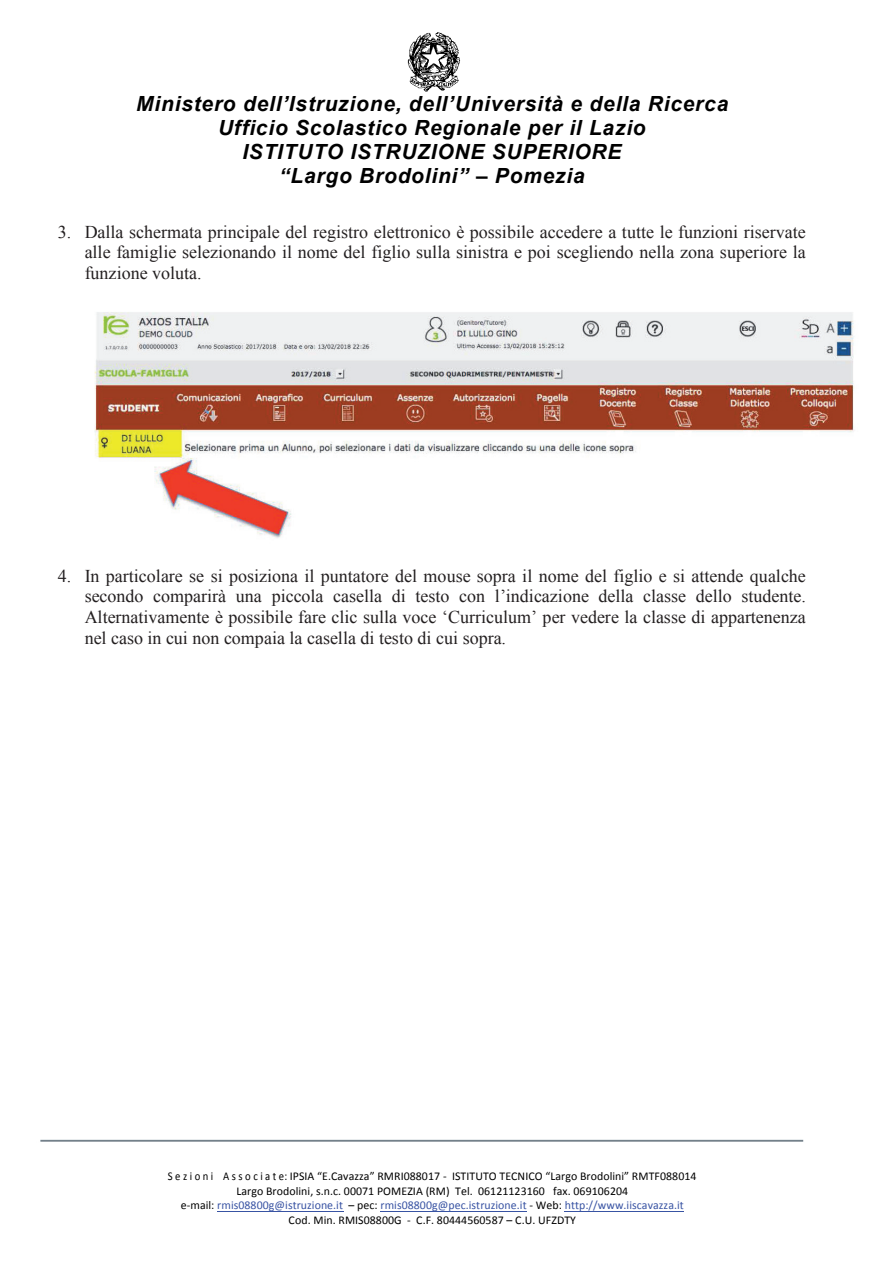
<style>
.page{position:relative;width:893px;height:1263px;background:#fff}
.page>*{position:absolute;margin:0;border:0;box-sizing:border-box;transform-origin:0 0}
.t1{font:italic 700 20.85px/24.2px "Arial";letter-spacing:.04em;color:#000;text-align:center}
.t2{font:18px/20.7px "Times New Roman";color:#231f20;text-align:justify}
.t3{font:11.85px/14.7px "Calibri";letter-spacing:.005em;color:#000;text-align:center;scale:.9 1}
.s1{color:#3853a3}
</style>
<div class="page">
<hr style="left:217px;top:1211px;width:126px;height:1px;background:#3853a3">
<hr style="left:380px;top:1211px;width:147px;height:1px;background:#3853a3">
<hr style="left:565px;top:1211px;width:119px;height:1px;background:#3853a3">
<img style="left:407px;top:33px;width:54px;height:58px">
<img style="left:94px;top:312px;width:760px;height:226px">
<p class="t1" style="left:136px;top:92px;width:593px">Ministero dell’Istruzione, dell’Università e della Ricerca Ufficio Scolastico Regionale per il Lazio<br>ISTITUTO ISTRUZIONE SUPERIORE<br>“Largo Brodolini” – Pomezia</p>
<p class="t2" style="left:85px;top:221px;width:723px;text-indent:-27px">3. Dalla schermata principale del registro elettronico è possibile accedere a tutte le funzioni riservate alle famiglie selezionando il nome del figlio sulla sinistra e poi scegliendo nella zona superiore la funzione voluta.</p>
<p class="t2" style="left:85px;top:565px;width:723px;text-indent:-27px">4. In particolare se si posiziona il puntatore del mouse sopra il nome del figlio e si attende qualche secondo comparirà una piccola casella di testo con l’indicazione della classe dello studente.<br>Alternativamente è possibile fare clic sulla voce ‘Curriculum’ per vedere la classe di appartenenza nel caso in cui non compaia la casella di testo di cui sopra.</p>
<p class="t3" style="left:168px;top:1169px;width:589px">S e z i o n i A s s o c i a t e: IPSIA “E.Cavazza” RMRI088017 --‐ ISTITUTO TECNICO “Largo Brodolini” RMTF088014<br>Largo Brodolini, s.n.c. 00071 POMEZIA (RM) Tel. 06121123160 fax. 069106204<br>e--‐mail: <span class="s1">rmis08800g@istruzione.it</span> – pec: <span class="s1">rmis08800g@pec.istruzione.it</span> --‐ Web: <span class="s1">http://www.iiscavazza.it<br></span>Cod. Min. RMIS08800G --‐ C.F. 80444560587 – C.U. UFZDTY</p>
</div>
